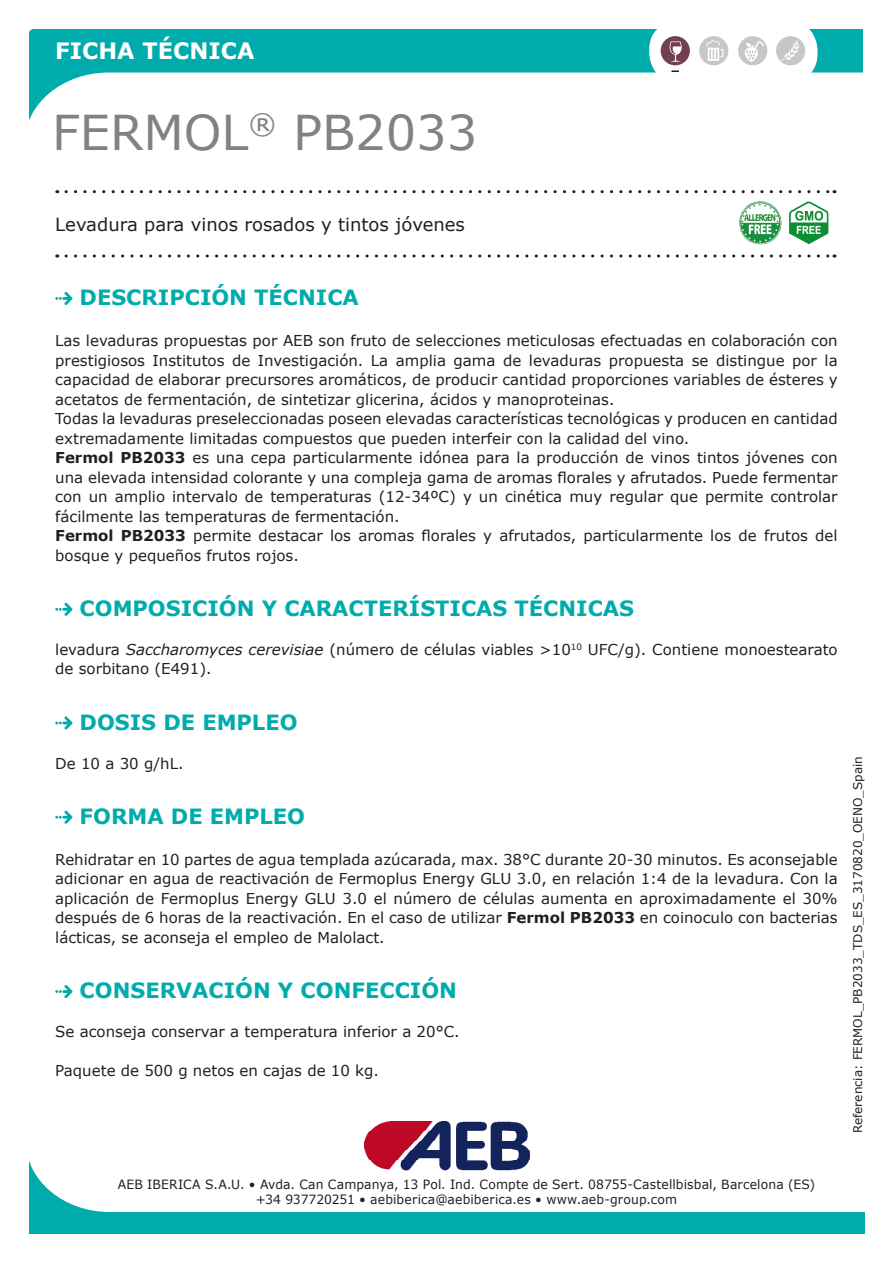
<style>
.page{position:relative;width:893px;height:1263px;background:#fff}
.page>*{position:absolute;margin:0;border:0;box-sizing:border-box;transform-origin:0 0}
.t1{font:48px "Verdana";color:#808285}
.t2{font:700 22.5px "Verdana";color:#fff}
.t3{font:700 21px "Verdana";color:#00acab}
.t4{font:18px "Verdana";color:#231f20}
.t5{font:15px/19.5px "Verdana";color:#231f20;text-align:justify}
.t6{font:12.75px/15.3px "Verdana";letter-spacing:.01em;color:#231f20;text-align:center}
.t7{font:12px "Verdana";color:#231f20}
.s1{font-weight:700}
.s2{font-style:italic}
</style>
<div class="page">
<svg style="left:66px;top:190px;width:769px;height:3px"></svg>
<svg style="left:66px;top:254px;width:769px;height:4px"></svg>
<svg style="left:29px;top:30px;width:834px;height:91px"></svg>
<svg style="left:649px;top:21px;width:167px;height:61px"></svg>
<div style="left:650px;top:22px;width:167px;height:60px;background:#fff;border-radius:28px"></div>
<svg style="left:671px;top:70px;width:8px;height:2px"></svg>
<div style="left:776px;top:36px;width:29px;height:29px;background:#c6c7c8;border-radius:50%"></div>
<svg style="left:780px;top:40px;width:20px;height:21px"></svg>
<div style="left:738px;top:36px;width:29px;height:29px;background:#c6c7c8;border-radius:50%"></div>
<div style="left:661px;top:36px;width:29px;height:29px;background:#724053;border-radius:50%"></div>
<div style="left:699px;top:36px;width:29px;height:29px;background:#c6c7c8;border-radius:50%"></div>
<svg style="left:706px;top:40px;width:17px;height:21px"></svg>
<svg style="left:670px;top:41px;width:12px;height:21px"></svg>
<svg style="left:745px;top:41px;width:19px;height:21px"></svg>
<svg style="left:30px;top:1163px;width:834px;height:70px"></svg>
<img style="left:365px;top:1121px;width:164px;height:49px">
<svg style="left:55px;top:292px;width:17px;height:13px"></svg>
<svg style="left:55px;top:603px;width:17px;height:13px"></svg>
<svg style="left:55px;top:716px;width:17px;height:13px"></svg>
<svg style="left:55px;top:811px;width:17px;height:13px"></svg>
<svg style="left:55px;top:985px;width:17px;height:13px"></svg>
<img style="left:739px;top:201px;width:90px;height:44px">
<h2 class="t2" style="left:55px;top:35px;width:201px">FICHA TÉCNICA</h2>
<p class="t1" style="left:52px;top:100px;width:427px">FERMOL<sup>®</sup> PB2033</p>
<p class="t4" style="left:55px;top:212px;width:411px">Levadura para vinos rosados y tintos jóvenes</p>
<p class="t3" style="left:80px;top:282px;width:281px">DESCRIPCIÓN TÉCNICA</p>
<p class="t5" style="left:55px;top:331px;width:784px">Las levaduras propuestas por AEB son fruto de selecciones meticulosas efectuadas en colaboración con prestigiosos Institutos de Investigación. La amplia gama de levaduras propuesta se distingue por la capacidad de elaborar precursores aromáticos, de producir cantidad proporciones variables de ésteres y acetatos de fermentación, de sintetizar glicerina, ácidos y manoproteinas.</p>
<p class="t5" style="left:55px;top:409px;width:784px">Todas la levaduras preseleccionadas poseen elevadas características tecnológicas y producen en cantidad extremadamente limitadas compuestos que pueden interfeir con la calidad del vino.</p>
<p class="t5" style="left:55px;top:448px;width:784px"><span class="s1">Fermol PB2033</span> es una cepa particularmente idónea para la producción de vinos tintos jóvenes con una elevada intensidad colorante y una compleja gama de aromas florales y afrutados. Puede fermentar con un amplio intervalo de temperaturas (12-34ºC) y un cinética muy regular que permite controlar fácilmente las temperaturas de fermentación.</p>
<p class="t5" style="left:55px;top:526px;width:784px"><span class="s1">Fermol PB2033</span> permite destacar los aromas florales y afrutados, particularmente los de frutos del bosque y pequeños frutos rojos.</p>
<p class="t3" style="left:80px;top:593px;width:556px">COMPOSICIÓN Y CARACTERÍSTICAS TÉCNICAS</p>
<p class="t5" style="left:55px;top:639px;width:784px">levadura <span class="s2">Saccharomyces cerevisiae</span> (número de células viables &gt;10<sup>10</sup> UFC/g). Contiene monoestearato de sorbitano (E491).</p>
<p class="t3" style="left:80px;top:707px;width:219px">DOSIS DE EMPLEO</p>
<p class="t5" style="left:55px;top:753px;width:130px">De 10 a 30 g/hL.</p>
<p class="t3" style="left:80px;top:801px;width:227px">FORMA DE EMPLEO</p>
<p class="t5" style="left:55px;top:849px;width:784px">Rehidratar en 10 partes de agua templada azúcarada, max. 38°C durante 20-30 minutos. Es aconsejable adicionar en agua de reactivación de Fermoplus Energy GLU 3.0, en relación 1:4 de la levadura. Con la aplicación de Fermoplus Energy GLU 3.0 el número de células aumenta en aproximadamente el 30% después de 6 horas de la reactivación. En el caso de utilizar <span class="s1">Fermol PB2033</span> en coinoculo con bacterias lácticas, se aconseja el empleo de Malolact.</p>
<p class="t3" style="left:80px;top:975px;width:379px">CONSERVACIÓN Y CONFECCIÓN</p>
<p class="t5" style="left:55px;top:1022px;width:406px">Se aconseja conservar a temperatura inferior a 20°C.</p>
<p class="t5" style="left:55px;top:1061px;width:325px">Paquete de 500 g netos en cajas de 10 kg.</p>
<p class="t7" style="left:850px;top:1133px;width:379px;rotate:-90deg">Referencia: FERMOL_PB2033_TDS_ES_3170820_OENO_Spain</p>
<p class="t6" style="left:118px;top:1176px;width:699px">AEB IBERICA S.A.U. • Avda. Can Campanya, 13 Pol. Ind. Compte de Sert. 08755-Castellbisbal, Barcelona (ES) +34 937720251 • aebiberica@aebiberica.es • www.aeb-group.com</p>
</div>
